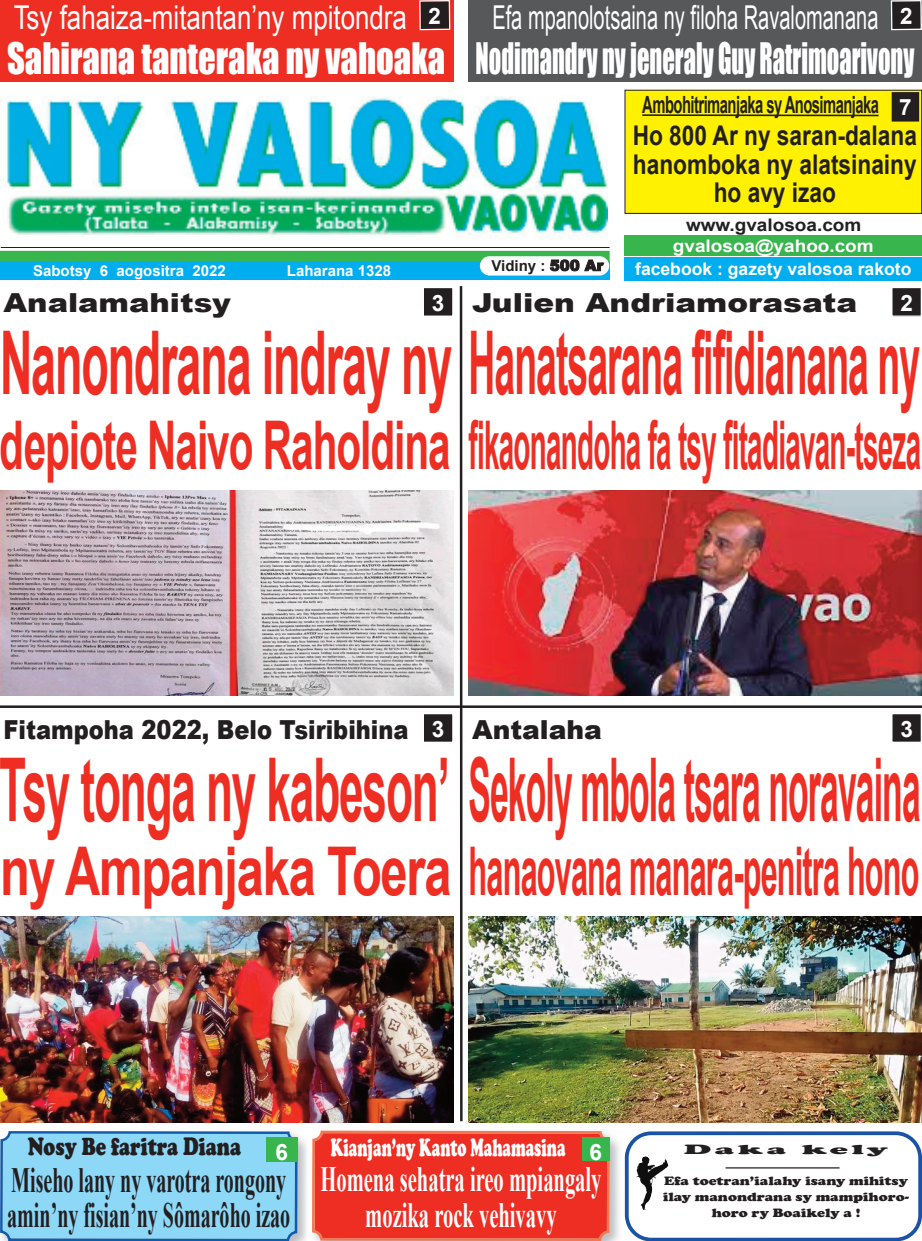
<style>
.page{position:relative;width:922px;height:1241px;background:#fff}
.page>*{position:absolute;margin:0;border:0;box-sizing:border-box;transform-origin:0 0}
.t1{font:700 88px "Arial";letter-spacing:-.025em;color:#ee2e23;scale:.5 1}
.t2{font:700 88px "Arial";letter-spacing:-.025em;color:#ee2e23;scale:.51 1}
.t3{font:700 67.25px "Arial";letter-spacing:-.025em;color:#ee2e23;scale:.6 1}
.t4{font:700 67.25px "Arial";letter-spacing:-.025em;color:#ee2e23;scale:.73 1}
.t5{font:39.88px "Impact";color:#fff;scale:.61 1}
.t6{font:39.88px "Impact";color:#fff;scale:.87 1}
.t7{font:700 35.5px/35.5px "Times New Roman";color:#231f20;scale:.56 1}
.t8{font:700 35.5px/35.5px "Times New Roman";color:#fff;text-align:center;scale:.58 1}
.t9{font:32.88px "Arial";color:#fff;scale:.61 1}
.t10{font:32.88px "Arial";color:#fff;scale:.79 1}
.t11{font:700 27.12px/28.8px "Arial";color:#231f20;text-align:center;scale:.83 1}
.t12{font:900 26.25px "Arial";color:#231f20;scale:.86 1}
.t13{font:900 26.25px "Arial";color:#231f20;scale:1.19 1}
.t14{font:900 26.25px "Arial";color:#231f20;scale:1.17 1}
.t15{font:900 26.25px "Arial";color:#231f20}
.t16{font:900 25.5px "Cooper";color:#fff;scale:.59 1}
.t17{font:900 25.5px "Cooper";color:#231f20;scale:.77 1}
.t18{font:700 23.75px "Arial";letter-spacing:-.035em;color:#231f20;scale:.62 1}
.t19{font:700 22.5px "Arial";color:#fff}
.t20{font:700 17.25px "Arial";color:#fff}
.t21{font:700 17.25px "Arial";color:#fff;scale:1.1 1}
.t22{font:700 17.25px "Arial";color:#231f20;scale:1.1 1}
.t23{font:700 15px "Arial";color:#fff}
.t24{font:700 15px "Arial";color:#231f20}
.t25{font:900 13.62px "Cooper";letter-spacing:.1em;color:#231f20;scale:2.52 1}
.t26{font:900 12.5px/16.2px "Cooper";color:#231f20;text-align:center;scale:1.2 1}
.s1{font-weight:900}
</style>
<div class="page">
<div style="left:624px;top:90px;width:297px;height:123px;background:#fff101"></div>
<div style="left:624px;top:90px;width:297px;height:124px;border:1px solid #231f20"></div>
<hr style="left:642px;top:114px;width:236px;height:2px;background:#231f20">
<div style="left:891px;top:92px;width:27px;height:29px;background:#231f20"></div>
<div style="left:0;top:251px;width:609px;height:18px;background:#38b54d"></div>
<img style="left:0;top:96px;width:607px;height:142px">
<div style="left:0;top:262px;width:609px;height:18px;background:#00aeef"></div>
<hr style="left:1px;top:247px;width:608px;height:1px;background:#231f20">
<div style="left:624px;top:235px;width:297px;height:21px;background:#38b54d"></div>
<div style="left:624px;top:258px;width:297px;height:23px;background:#00aeef"></div>
<div style="left:480px;top:256px;width:129px;height:19px;background:#fff;border-radius:10px"></div>
<div style="left:468px;top:0;width:453px;height:82px;background:#57585a"></div>
<div style="left:891px;top:1px;width:29px;height:28px;background:#231f20"></div>
<div style="left:890px;top:0;width:31px;height:30px;border:1px solid #fff"></div>
<div style="left:0;top:0;width:453px;height:82px;background:#ee2e23"></div>
<div style="left:420px;top:1px;width:29px;height:28px;background:#231f20"></div>
<div style="left:419px;top:0;width:31px;height:30px;border:1px solid #fff"></div>
<svg style="left:625px;top:1131px;width:296px;height:109px"></svg>
<img style="left:635px;top:1155px;width:33px;height:55px">
<img style="left:297px;top:1135px;width:323px;height:105px">
<img style="left:624px;top:1156px;width:1px;height:61px">
<svg style="left:313px;top:1130px;width:296px;height:110px;background:#ee3528"></svg>
<div style="left:582px;top:1136px;width:27px;height:24px;background:#38b54d"></div>
<img style="left:306px;top:1135px;width:7px;height:105px">
<img style="left:312px;top:1138px;width:1px;height:94px">
<div style="left:0;top:1131px;width:297px;height:109px;background:#8dd7f7"></div>
<div style="left:266px;top:1137px;width:31px;height:24px;background:#38b54d"></div>
<hr style="left:725px;top:1166px;width:114px;height:2px;background:#231f20">
<hr style="left:459px;top:286px;width:3px;height:834px;background:#231f20">
<div style="left:892px;top:288px;width:28px;height:27px;background:#231f20"></div>
<div style="left:891px;top:287px;width:30px;height:30px;border:1px solid #fff"></div>
<img style="left:468px;top:490px;width:453px;height:205px">
<div style="left:424px;top:288px;width:28px;height:27px;background:#231f20"></div>
<div style="left:422px;top:287px;width:31px;height:30px;border:1px solid #fff"></div>
<img style="left:0;top:490px;width:453px;height:205px">
<div style="left:892px;top:714px;width:28px;height:27px;background:#231f20"></div>
<div style="left:891px;top:713px;width:30px;height:29px;border:1px solid #fff"></div>
<img style="left:468px;top:916px;width:453px;height:206px">
<div style="left:424px;top:714px;width:28px;height:27px;background:#231f20"></div>
<div style="left:422px;top:713px;width:31px;height:29px;border:1px solid #fff"></div>
<img style="left:0;top:916px;width:453px;height:206px">
<hr style="left:0;top:705px;width:921px;height:2px;background:#231f20">
<h3 class="t10" style="left:14px;top:-1px;width:499px">Tsy fahaiza-mitantan’ny mpitondra</h3>
<h3 class="t9" style="left:492px;top:-1px;width:634px">Efa mpanolotsaina ny filoha Ravalomanana</h3>
<h3 class="t6" style="left:7px;top:34px;width:505px">Sahirana tanteraka ny vahoaka</h3>
<h3 class="t5" style="left:475px;top:34px;width:720px">Nodimandry ny jeneraly Guy Ratrimoarivony</h3>
<h3 class="t18" style="left:642px;top:91px;width:383px">Ambohitrimanjaka sy Anosimanjaka</h3>
<h3 class="t11" style="left:632px;top:121px;width:344px">Ho 800 Ar ny saran-dalana hanomboka ny alatsinainy ho avy izao</h3>
<h3 class="t19" style="left:898px;top:94px;width:14px">7</h3>
<h3 class="t22" style="left:685px;top:215px;width:161px">www.gvalosoa.com</h3>
<h3 class="t21" style="left:672px;top:237px;width:184px">gvalosoa@yahoo.com</h3>
<p class="t23" style="left:33px;top:263px;width:194px">Sabotsy 6 aogositra 2022</p>
<p class="t23" style="left:287px;top:263px;width:106px">Laharana 1328</p>
<p class="t24" style="left:491px;top:257px;width:113px">Vidiny : <span class="s1">500 Ar</span></p>
<h3 class="t20" style="left:635px;top:259px;width:278px">facebook : gazety valosoa rakoto</h3>
<h3 class="t13" style="left:472px;top:283px;width:325px">Julien Andriamorasata</h3>
<h1 class="t2" style="left:0;top:314px;width:1804px">Nanondrana indray ny Hanatsarana fifidianana ny</h1>
<h3 class="t14" style="left:4px;top:283px;width:196px">Analamahitsy</h3>
<h3 class="t19" style="left:432px;top:290px;width:14px">3</h3>
<h3 class="t19" style="left:900px;top:291px;width:14px">28</h3>
<h2 class="t3" style="left:0;top:407px;width:1536px">depiote Naivo Raholdina fikaonandoha fa tsy fitadiavan-tseza</h2>
<h3 class="t12" style="left:4px;top:710px;width:472px">Fitampoha 2022, Belo Tsiribihina</h3>
<h3 class="t15" style="left:472px;top:710px;width:131px">Antalaha</h3>
<h1 class="t1" style="left:0;top:740px;width:1842px">Tsy tonga ny kabeson’ Sekoly mbola tsara noravaina</h1>
<h3 class="t19" style="left:432px;top:716px;width:14px">3</h3>
<h3 class="t19" style="left:900px;top:716px;width:14px">3</h3>
<h2 class="t4" style="left:0;top:834px;width:1260px">ny Ampanjaka Toera hanaovana manara-penitra hono</h2>
<h3 class="t17" style="left:28px;top:1131px;width:279px">Nosy Be faritra Diana</h3>
<h3 class="t19" style="left:275px;top:1139px;width:14px">6</h3>
<h3 class="t7" style="left:7px;top:1161px;width:506px">Miseho lany ny varotra rongony amin’ny fisian’ny Sômarôho izao</h3>
<h3 class="t16" style="left:331px;top:1132px;width:461px">Kianjan’ny Kanto Mahamasina <sub>6</sub></h3>
<h3 class="t8" style="left:320px;top:1161px;width:486px">Homena sehatra ireo mpiangaly mozika rock vehivavy</h3>
<p class="t25" style="left:683px;top:1141px;width:83px">Daka kely</p>
<p class="t26" style="left:662px;top:1172px;width:206px">Efa toetran’ialahy isany mihitsy ilay manondrana sy mampihoro&shy;horo ry Boaikely a !</p>
</div>
